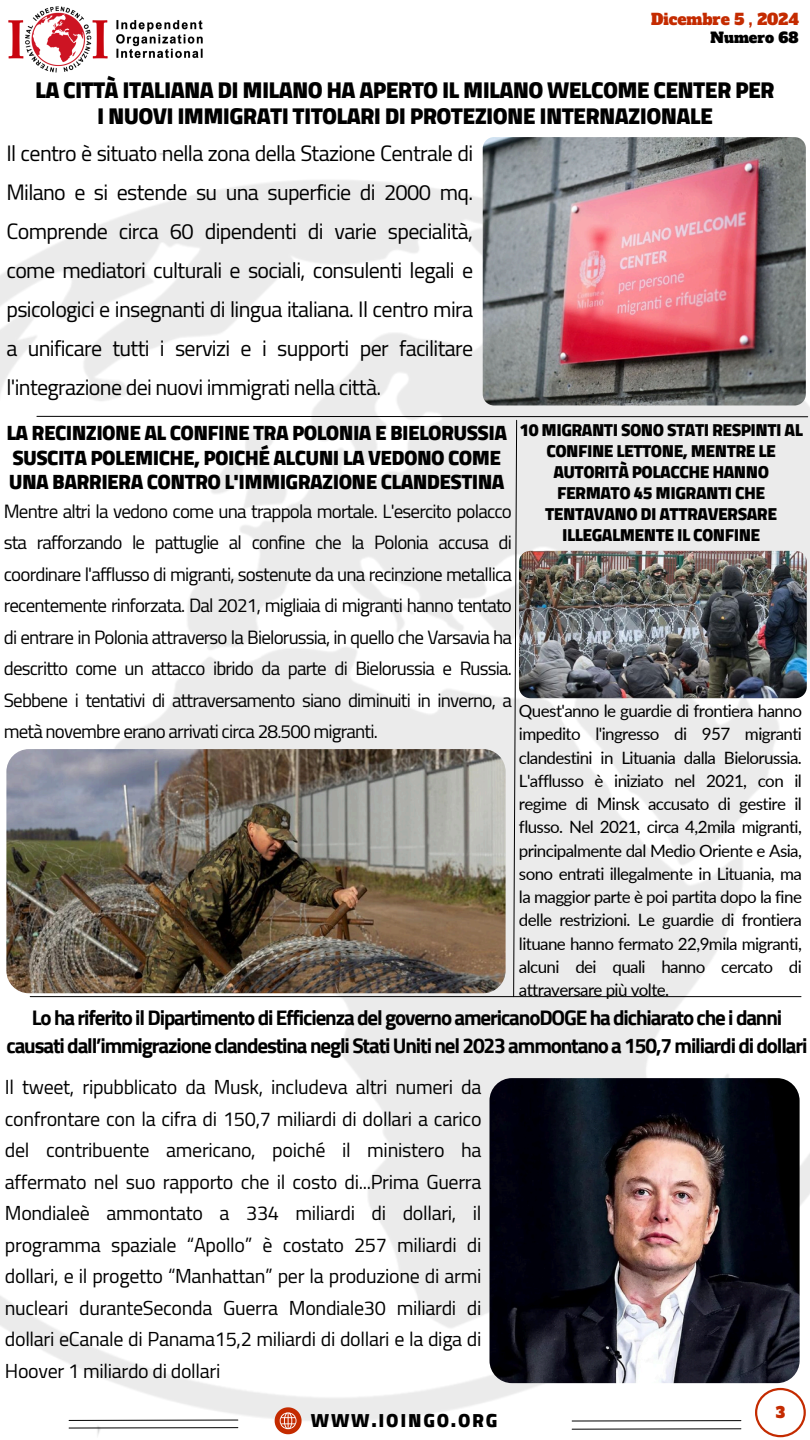
<style>
.page{position:relative;width:810px;height:1440px;background:#fff}
.page>*{position:absolute;margin:0;border:0;box-sizing:border-box;transform-origin:0 0}
.t1{font:900 23.2px/26.2px "Cairo";letter-spacing:-.03em;color:#000;text-align:center}
.t2{font:22px/39px "Cairo";letter-spacing:-.03em;color:#000;text-align:justify}
.t3{font:700 21px/28.5px "Cairo";letter-spacing:-.055em;color:#000;text-align:center}
.t4{font:900 21px/24.8px "Cairo";letter-spacing:-.03em;color:#000}
.t5{font:20px/31.5px "Cairo";letter-spacing:-.015em;color:#000;text-align:justify}
.t6{font:900 19.2px "Cairo";letter-spacing:.09em;color:#000}
.t7{font:19px/31.5px "Cairo";letter-spacing:-.045em;color:#000;text-align:justify}
.t8{font:900 17.6px/21px "Cairo";letter-spacing:-.03em;color:#000;text-align:center}
.t9{font:17px/23.2px "Lato";letter-spacing:-.035em;color:#000;text-align:justify}
.t10{font:15.3px "Alfa Slab One";color:#c42b00}
.t11{font:15px "Alfa Slab One";color:#c42b00}
.t12{font:14.3px "Alfa Slab One";color:#000}
</style>
<div class="page">
<img style="left:0;top:153px;width:810px;height:1283px">
<img style="left:483px;top:137px;width:323px;height:268px;border-radius:11px">
<hr style="left:30px;top:996px;width:771px;height:1px;background:#000">
<svg style="left:755px;top:1388px;width:51px;height:49px"></svg>
<svg style="left:68px;top:1419px;width:171px;height:2px"></svg>
<svg style="left:275px;top:1407px;width:27px;height:27px"></svg>
<svg style="left:68px;top:1427px;width:171px;height:2px"></svg>
<svg style="left:571px;top:1420px;width:171px;height:2px"></svg>
<svg style="left:571px;top:1428px;width:171px;height:2px"></svg>
<svg style="left:36px;top:416px;width:772px;height:581px"></svg>
<img style="left:6px;top:749px;width:500px;height:244px;border-radius:23px">
<img style="left:8px;top:6px;width:195px;height:67px">
<img style="left:489px;top:1078px;width:310px;height:305px;border-radius:22px">
<h1 class="t10" style="left:651px;top:9px;width:150px">Dicembre 5 , 2024</h1>
<h5 class="t12" style="left:711px;top:29px;width:89px">Numero 68</h5>
<p class="t1" style="left:35px;top:76px;width:741px">LA CITTÀ ITALIANA DI MILANO HA APERTO IL MILANO WELCOME CENTER PER<br>I NUOVI IMMIGRATI TITOLARI DI PROTEZIONE INTERNAZIONALE</p>
<p class="t2" style="left:6px;top:133px;width:468px">Il centro è situato nella zona della Stazione Centrale di Milano e si estende su una superficie di 2000 mq.<br>Comprende circa 60 dipendenti di varie specialità, come mediatori culturali e sociali, consulenti legali e psicologici e insegnanti di lingua italiana. Il centro mira a unificare tutti i servizi e i supporti per facilitare l'integrazione dei nuovi immigrati nella città.</p>
<p class="t8" style="left:520px;top:420px;width:285px">10 MIGRANTI SONO STATI RESPINTI AL<br>CONFINE LETTONE, MENTRE LE<br>AUTORITÀ POLACCHE HANNO<br>FERMATO 45 MIGRANTI CHE<br>TENTAVANO DI ATTRAVERSARE<br>ILLEGALMENTE IL CONFINE</p>
<p class="t4" style="left:6px;top:420px;width:502px">LA RECINZIONE AL CONFINE TRA POLONIA E BIELORUSSIA<br>SUSCITA POLEMICHE, POICHÉ ALCUNI LA VEDONO COME<br>UNA BARRIERA CONTRO L'IMMIGRAZIONE CLANDESTINA</p>
<p class="t7" style="left:4px;top:495px;width:510px">Mentre altri la vedono come una trappola mortale. L'esercito polacco sta rafforzando le pattuglie al confine che la Polonia accusa di coordinare l'afflusso di migranti, sostenute da una recinzione metallica recentemente rinforzata. Dal 2021, migliaia di migranti hanno tentato di entrare in Polonia attraverso la Bielorussia, in quello che Varsavia ha descritto come un attacco ibrido da parte di Bielorussia e Russia.<br>Sebbene i tentativi di attraversamento siano diminuiti in inverno, a metà novembre erano arrivati circa 28.500 migranti.</p>
<p class="t9" style="left:519px;top:699px;width:285px">Quest'anno le guardie di frontiera hanno impedito l'ingresso di 957 migranti clandestini in Lituania dalla Bielorussia.<br>L'afflusso è iniziato nel 2021, con il regime di Minsk accusato di gestire il flusso. Nel 2021, circa 4,2mila migranti, principalmente dal Medio Oriente e Asia, sono entrati illegalmente in Lituania, ma la maggior parte è poi partita dopo la fine delle restrizioni. Le guardie di frontiera lituane hanno fermato 22,9mila migranti, alcuni dei quali hanno cercato di attraversare più volte.</p>
<p class="t3" style="left:7px;top:1003px;width:803px">Lo ha riferito il Dipartimento di Efficienza del governo americanoDOGE ha dichiarato che i danni causati dall’immigrazione clandestina negli Stati Uniti nel 2023 ammontano a 150,7 miliardi di dollari</p>
<p class="t5" style="left:5px;top:1072px;width:478px">Il tweet, ripubblicato da Musk, includeva altri numeri da confrontare con la cifra di 150,7 miliardi di dollari a carico del contribuente americano, poiché il ministero ha affermato nel suo rapporto che il costo di...Prima Guerra Mondialeè ammontato a 334 miliardi di dollari, il programma spaziale “Apollo” è costato 257 miliardi di dollari, e il progetto “Manhattan” per la produzione di armi nucleari duranteSeconda Guerra Mondiale30 miliardi di dollari eCanale di Panama15,2 miliardi di dollari e la diga di Hoover 1 miliardo di dollari</p>
<p class="t6" style="left:311px;top:1409px;width:188px">WWW.IOINGO.ORG</p>
<p class="t11" style="left:776px;top:1402px;width:11px">3</p>
</div>
